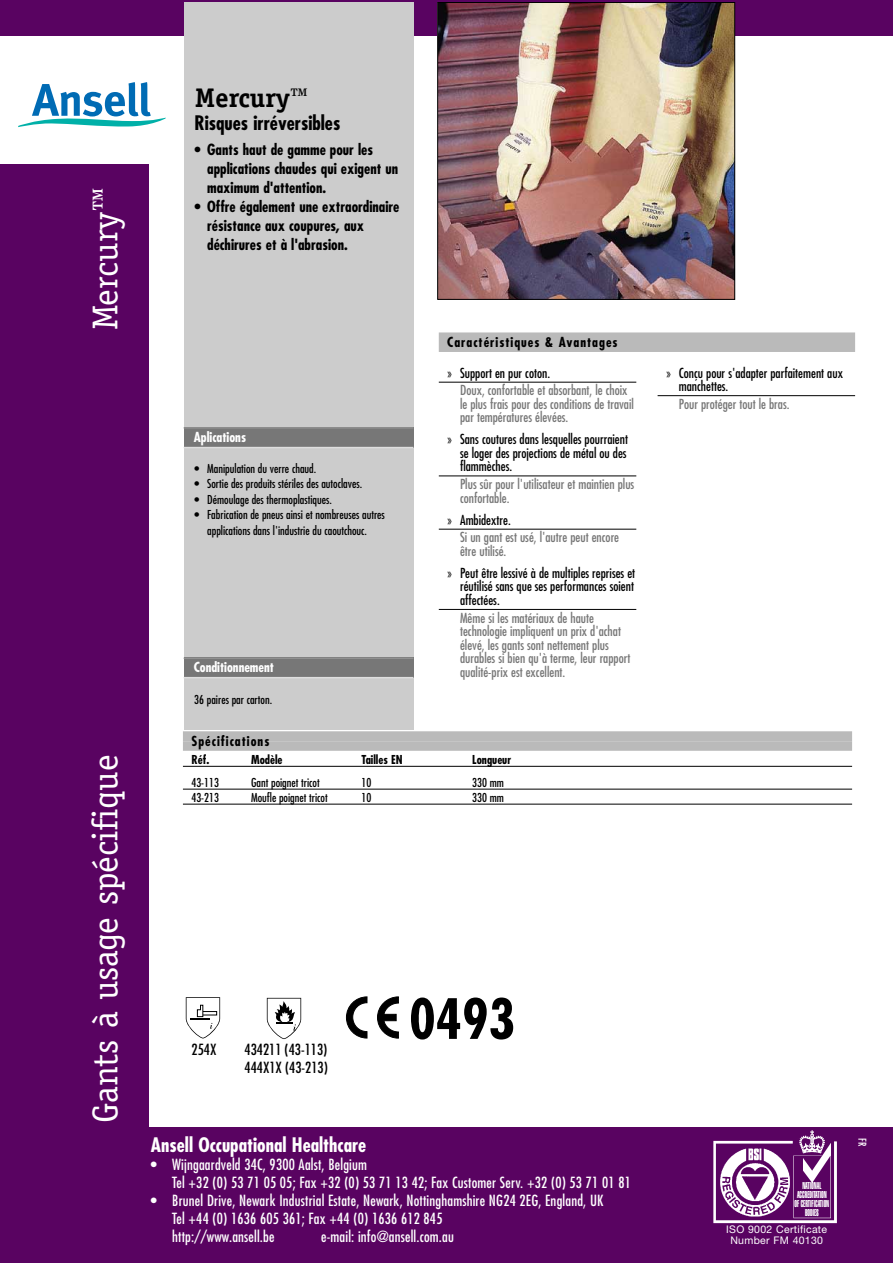
<style>
.page{position:relative;width:893px;height:1263px;background:#fff}
.page>*{position:absolute;margin:0;border:0;box-sizing:border-box;transform-origin:0 0}
.t1{font:700 condensed 54px "Futura";color:#000}
.t2{font:36px "Officina Serif";color:#fff}
.t3{font:700 27px "Officina Serif";letter-spacing:-.01em;color:#000}
.t4{font:700 condensed 19.5px "Futura";color:#fff}
.t5{font:700 condensed 19.5px "Futura";color:#000}
.t6{font:condensed 15px/18px "Futura";letter-spacing:.01em;color:#fff}
.t7{font:700 condensed 15px/19px "Futura";color:#000}
.t8{font:condensed 15px/18px "Futura";color:#000}
.t9{font:condensed 13.5px/13.5px "Futura";color:#777}
.t10{font:condensed 13.5px/13.5px "Futura";color:#000;text-align:justify}
.t11{font:700 condensed 13.5px "Futura";letter-spacing:.075em;color:#000}
.t12{font:700 condensed 13.5px "Futura";color:#fff}
.t13{font:condensed 12px/15.6px "Futura";color:#000;text-align:center}
.t14{font:700 condensed 12px "Futura";color:#000}
.t15{font:10.5px/10.5px "Helvetica Neue";letter-spacing:.03em;color:#fff;text-align:center}
.t16{font:condensed 10.5px "Futura";color:#fff}
.t17{font:9.75px/9px "Helvetica Extra Compressed";color:#fff;text-align:center;scale:.72 1}
</style>
<div class="page">
<div style="left:0;top:0;width:892px;height:1263px;background:#590361"></div>
<div style="left:149px;top:37px;width:743px;height:1090px;background:#fff"></div>
<img style="left:713px;top:1130px;width:124px;height:94px">
<div style="left:0;top:37px;width:163px;height:127px;background:#fff"></div>
<svg style="left:18px;top:82px;width:147px;height:45px"></svg>
<div style="left:184px;top:2px;width:229px;height:728px;background:#ccc"></div>
<div style="left:184px;top:428px;width:229px;height:20px;background:#777"></div>
<div style="left:184px;top:658px;width:229px;height:20px;background:#777"></div>
<hr style="left:184px;top:427px;width:229px;height:2px;background:#909090">
<hr style="left:184px;top:447px;width:229px;height:1px;background:#dedede">
<hr style="left:184px;top:658px;width:229px;height:1px;background:#909090">
<hr style="left:184px;top:677px;width:229px;height:1px;background:#dedede">
<img style="left:439px;top:4px;width:294px;height:294px">
<div style="left:437px;top:2px;width:298px;height:298px;border:1px solid #000"></div>
<hr style="left:439px;top:382px;width:197px;height:1px;background:#000">
<hr style="left:439px;top:476px;width:197px;height:1px;background:#000">
<hr style="left:439px;top:529px;width:197px;height:1px;background:#000">
<hr style="left:439px;top:609px;width:197px;height:1px;background:#000">
<hr style="left:657px;top:395px;width:198px;height:1px;background:#000">
<div style="left:439px;top:332px;width:416px;height:11px;background:#bababa"></div>
<div style="left:439px;top:343px;width:416px;height:9px;background:#bababa"></div>
<div style="left:183px;top:731px;width:669px;height:11px;background:#bababa"></div>
<div style="left:183px;top:742px;width:669px;height:9px;background:#bababa"></div>
<hr style="left:183px;top:766px;width:669px;height:1px;background:#000">
<hr style="left:183px;top:789px;width:669px;height:1px;background:#000">
<hr style="left:183px;top:804px;width:669px;height:1px;background:#000">
<svg style="left:186px;top:997px;width:34px;height:41px"></svg>
<svg style="left:267px;top:998px;width:34px;height:41px"></svg>
<svg style="left:346px;top:996px;width:22px;height:43px"></svg>
<svg style="left:377px;top:996px;width:22px;height:43px"></svg>
<h2 class="t2" style="left:92px;top:330px;width:146px;rotate:-90deg">Mercury™</h2>
<h2 class="t2" style="left:92px;top:1123px;width:369px;rotate:-90deg">Gants à usage spécifique</h2>
<h3 class="t3" style="left:195px;top:87px;width:115px">Mercury™</h3>
<h3 class="t5" style="left:194px;top:114px;width:147px">Risques irréversibles</h3>
<p class="t7" style="left:207px;top:142px;width:192px;text-indent:-13px">• Gants haut de gamme pour les applications chaudes qui exigent un maximum d'attention.</p>
<p class="t7" style="left:207px;top:199px;width:194px;text-indent:-13px">• Offre également une extraordinaire résistance aux coupures, aux déchirures et à l'abrasion.</p>
<p class="t12" style="left:194px;top:431px;width:54px">Aplications</p>
<p class="t13" style="left:194px;top:461px;width:123px">• Manipulation du verre chaud.</p>
<p class="t13" style="left:194px;top:477px;width:169px">• Sortie des produits stériles des autoclaves.</p>
<p class="t13" style="left:194px;top:492px;width:139px">• Démoulage des thermoplastiques.</p>
<p class="t13" style="left:194px;top:508px;width:192px">• Fabrication de pneus ainsi et nombreuses autres applications dans l'industrie du caoutchouc.</p>
<p class="t12" style="left:194px;top:661px;width:82px">Conditionnement</p>
<p class="t13" style="left:194px;top:693px;width:79px">36 paires par carton.</p>
<p class="t11" style="left:447px;top:336px;width:172px">Caractéristiques &amp; Avantages</p>
<p class="t10" style="left:447px;top:367px;width:104px">» Support en pur coton.</p>
<p class="t9" style="left:460px;top:385px;width:175px">Doux, confortable et absorbant, le choix le plus frais pour des conditions de travail par températures élevées.</p>
<p class="t10" style="left:460px;top:434px;width:169px;text-indent:-13px">» Sans coutures dans lesquelles pourraient se loger des projections de métal ou des flammèches.</p>
<p class="t9" style="left:460px;top:479px;width:176px">Plus sûr pour l'utilisateur et maintien plus confortable.</p>
<p class="t10" style="left:447px;top:514px;width:65px">» Ambidextre.</p>
<p class="t9" style="left:460px;top:532px;width:161px">Si un gant est usé, l'autre peut encore être utilisé.</p>
<p class="t10" style="left:460px;top:567px;width:177px;text-indent:-13px">» Peut être lessivé à de multiples reprises et réutilisé sans que ses performances soient affectées.</p>
<p class="t9" style="left:460px;top:612px;width:172px">Même si les matériaux de haute technologie impliquent un prix d'achat élevé, les gants sont nettement plus durables si bien qu'à terme, leur rapport qualité-prix est excellent.</p>
<p class="t11" style="left:191px;top:735px;width:79px">Spécifications</p>
<p class="t14" style="left:191px;top:754px;width:19px">Réf.</p>
<p class="t14" style="left:251px;top:754px;width:33px">Modèle</p>
<p class="t14" style="left:361px;top:754px;width:43px">Tailles EN</p>
<p class="t14" style="left:472px;top:754px;width:40px">Longueur</p>
<p class="t13" style="left:191px;top:776px;width:29px">43-113</p>
<p class="t13" style="left:251px;top:776px;width:70px">Gant poignet tricot</p>
<p class="t13" style="left:361px;top:776px;width:11px">10</p>
<p class="t13" style="left:472px;top:776px;width:33px">330 mm</p>
<p class="t13" style="left:191px;top:791px;width:29px">43-213</p>
<p class="t13" style="left:251px;top:791px;width:78px">Moufle poignet tricot</p>
<p class="t13" style="left:361px;top:791px;width:11px">10</p>
<p class="t13" style="left:472px;top:791px;width:33px">330 mm</p>
<p class="t8" style="left:191px;top:1041px;width:26px">254X</p>
<p class="t8" style="left:244px;top:1041px;width:85px">434211 (43-113)<br>444X1X (43-213)</p>
<h1 class="t1" style="left:409px;top:995px;width:107px">0493</h1>
<h3 class="t4" style="left:151px;top:1136px;width:217px">Ansell Occupational Healthcare</h3>
<p class="t6" style="left:172px;top:1156px;width:460px;text-indent:-21px">• Wijngaardveld 34C, 9300 Aalst, Belgium<br>Tel +32 (0) 53 71 05 05; Fax +32 (0) 53 71 13 42; Fax Customer Serv. +32 (0) 53 71 01 81</p>
<p class="t6" style="left:172px;top:1192px;width:433px;text-indent:-21px">• Brunel Drive, Newark Industrial Estate, Newark, Nottinghamshire NG24 2EG, England, UK<br>Tel +44 (0) 1636 605 361; Fax +44 (0) 1636 612 845<br>http://www.ansell.be</p>
<p class="t6" style="left:321px;top:1228px;width:134px">e-mail: info@ansell.com.au</p>
<p class="t10" style="left:678px;top:367px;width:166px;text-indent:-13px">» Conçu pour s'adapter parfaitement aux manchettes.</p>
<p class="t9" style="left:678px;top:398px;width:112px">Pour protéger tout le bras.</p>
<p class="t17" style="left:794px;top:1182px;width:50px">NATIONAL<br>ACCREDITATION<br>OF CERTIFICATION<br>BODIES</p>
<p class="t15" style="left:726px;top:1225px;width:102px">ISO 9002 Certificate<br>Number FM 40130</p>
<p class="t16" style="left:867px;top:1138px;width:9px;rotate:90deg">FR</p>
</div>
